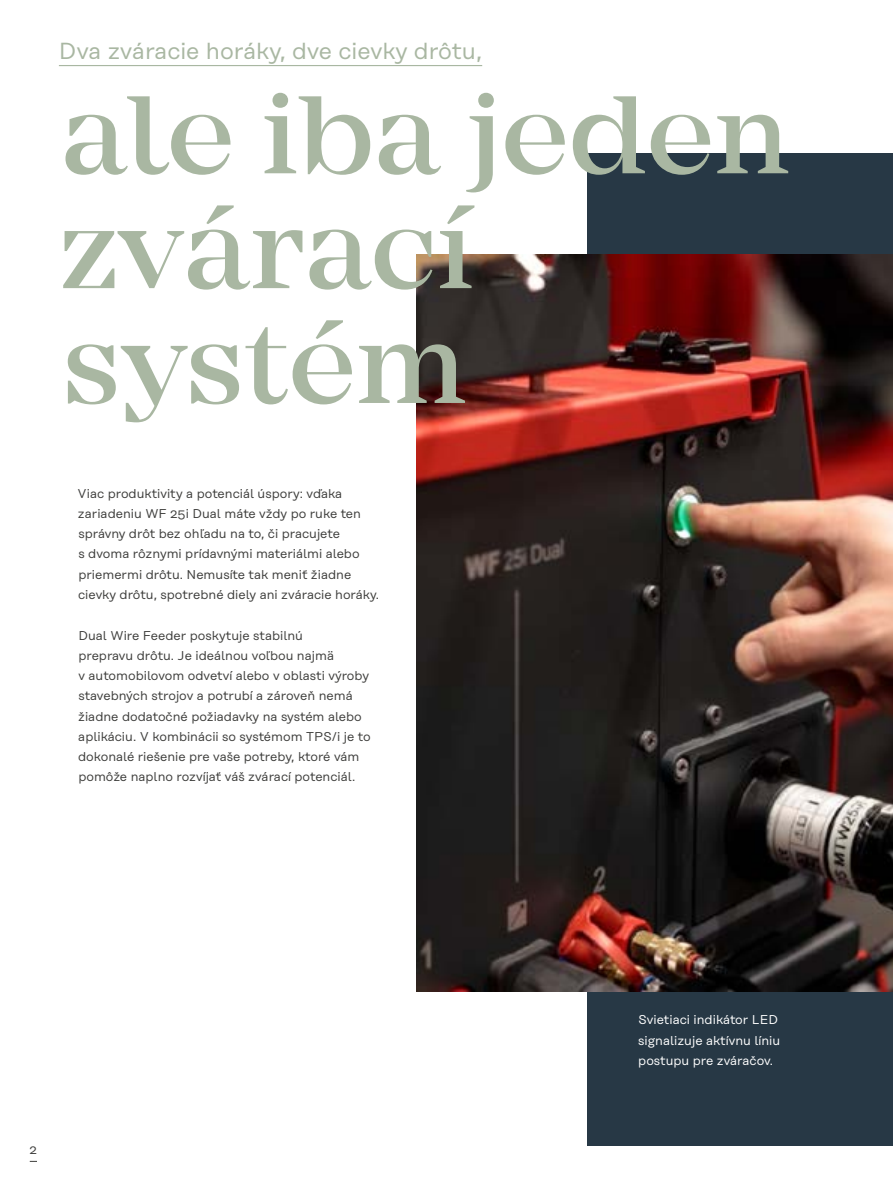
<style>
.page{position:relative;width:893px;height:1191px;background:#fff}
.page>*{position:absolute;margin:0;border:0;box-sizing:border-box;transform-origin:0 0}
.t1{font:500 114.75px/114.8px "Mirador";color:#a9b7a2}
.t2{font:23.25px "Rational Text";color:#a9b7a2}
.t3{font:12.75px/20.2px "Rational Text";color:#3d3d3b}
.t4{font:12.75px/20.2px "Rational Text";color:#fff}
</style>
<div class="page">
<div style="left:588px;top:153px;width:305px;height:993px;background:#273845"></div>
<img style="left:417px;top:255px;width:476px;height:736px">
<hr style="left:59px;top:65px;width:423px;height:1px;background:#a9b7a2">
<h2 class="t2" style="left:59px;top:38px;width:425px">Dva zváracie horáky, dve cievky drôtu,</h2>
<h1 class="t1" style="left:60px;top:78px;width:732px">ale iba jeden zvárací systém</h1>
<p class="t3" style="left:78px;top:483px;width:303px">Viac produktivity a potenciál úspory: vďaka zariadeniu WF 25i Dual máte vždy po ruke ten správny drôt bez ohľadu na to, či pracujete<br>s dvoma rôznymi prídavnými materiálmi alebo priemermi drôtu. Nemusíte tak meniť žiadne cievky drôtu, spotrebné diely ani zváracie horáky.</p>
<p class="t3" style="left:78px;top:625px;width:294px">Dual Wire Feeder poskytuje stabilnú<br>prepravu drôtu. Je ideálnou voľbou najmä<br>v automobilovom odvetví alebo v oblasti výroby stavebných strojov a potrubí a zároveň nemá žiadne dodatočné požiadavky na systém alebo aplikáciu. V kombinácii so systémom TPS/i je to dokonalé riešenie pre vaše potreby, ktoré vám pomôže naplno rozvíjať váš zvárací potenciál.</p>
<p class="t3" style="left:30px;top:1139px;width:9px">2</p>
<p class="t4" style="left:638px;top:1009px;width:144px">Svietiaci indikátor LED signalizuje aktívnu líniu postupu pre zváračov.</p>
</div>
